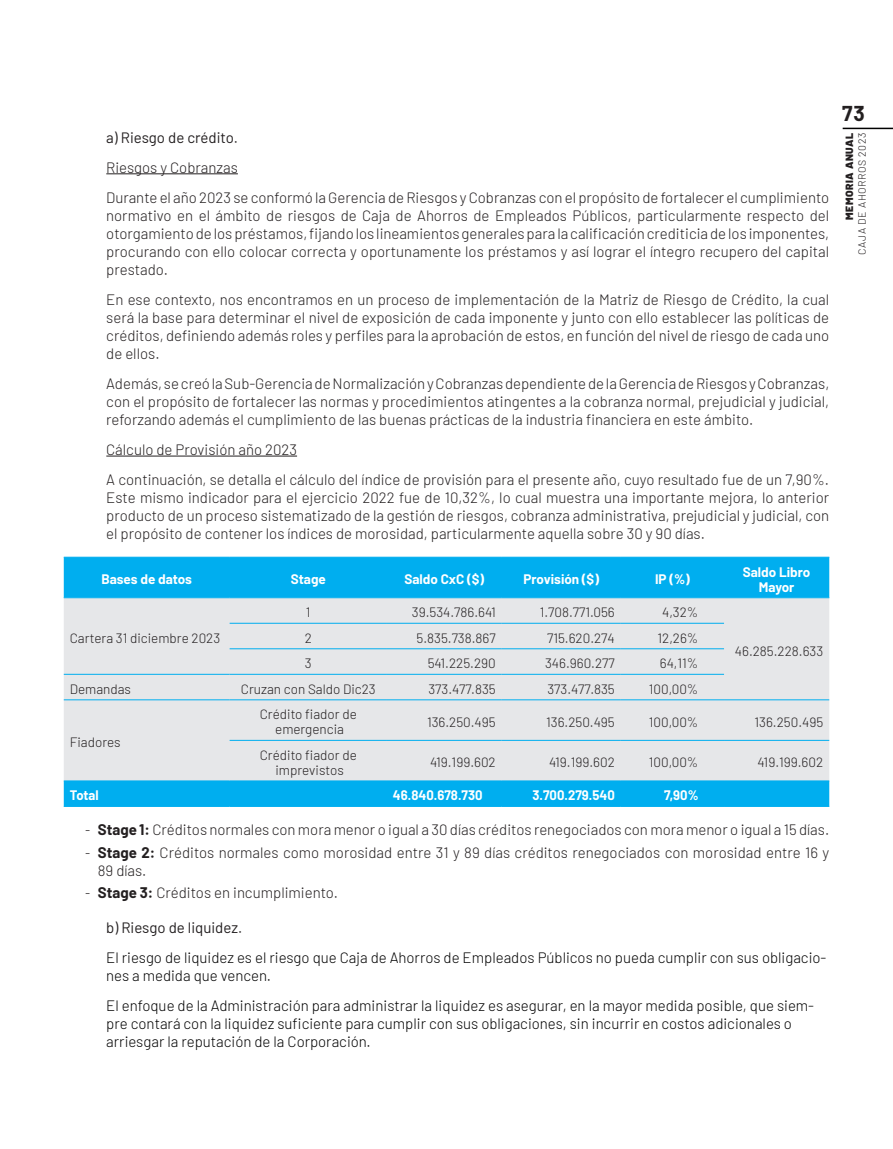
<style>
.page{position:relative;width:893px;height:1149px;background:#fff}
.page>*{position:absolute;margin:0;border:0;box-sizing:border-box;transform-origin:0 0}
.t1{font:700 21px "Barlow";color:#231f20}
.t2{font:300 15px/18px "Barlow";color:#231f20;text-align:justify}
.t3{font:300 15px/18px "Barlow";color:#000}
.List_Paragraph{font:15px "Barlow";color:#231f20}
.t4{font:300 13.5px/15px "Barlow";color:#231f20;text-align:center}
.t5{font:700 13.5px/15px "Barlow";color:#fff;text-align:center}
.t6{font:300 10.5px "Barlow";letter-spacing:.05em;color:#231f20}
.t7{font:900 10.5px "Barlow";letter-spacing:.05em;color:#231f20}
.s1{font-family:"Trebuchet MS";font-weight:400}
.s2{font-weight:700}
</style>
<div class="page">
<hr style="left:106px;top:173px;width:132px;height:1px;background:#231f20">
<hr style="left:106px;top:455px;width:191px;height:1px;background:#231f20">
<div style="left:64px;top:557px;width:765px;height:248px;background:#00aeef"></div>
<div style="left:64px;top:598px;width:765px;height:182px;background:#e6e7e9"></div>
<hr style="left:64px;top:556px;width:166px;height:1px;background:#00aeef">
<hr style="left:230px;top:556px;width:157px;height:1px;background:#00aeef">
<hr style="left:387px;top:556px;width:115px;height:1px;background:#00aeef">
<hr style="left:502px;top:556px;width:119px;height:1px;background:#00aeef">
<hr style="left:621px;top:556px;width:103px;height:1px;background:#00aeef">
<hr style="left:724px;top:556px;width:105px;height:1px;background:#00aeef">
<hr style="left:64px;top:597px;width:166px;height:1px;background:#00aeef">
<hr style="left:230px;top:597px;width:157px;height:1px;background:#00aeef">
<hr style="left:387px;top:597px;width:115px;height:1px;background:#00aeef">
<hr style="left:502px;top:597px;width:119px;height:1px;background:#00aeef">
<hr style="left:621px;top:597px;width:103px;height:1px;background:#00aeef">
<hr style="left:724px;top:597px;width:105px;height:1px;background:#00aeef">
<hr style="left:230px;top:622px;width:157px;height:1px;background:#00aeef">
<hr style="left:387px;top:622px;width:115px;height:1px;background:#00aeef">
<hr style="left:502px;top:622px;width:119px;height:1px;background:#00aeef">
<hr style="left:621px;top:622px;width:103px;height:1px;background:#00aeef">
<hr style="left:230px;top:648px;width:157px;height:1px;background:#00aeef">
<hr style="left:387px;top:648px;width:115px;height:1px;background:#00aeef">
<hr style="left:502px;top:648px;width:119px;height:1px;background:#00aeef">
<hr style="left:621px;top:648px;width:103px;height:1px;background:#00aeef">
<hr style="left:64px;top:673px;width:166px;height:1px;background:#00aeef">
<hr style="left:230px;top:673px;width:157px;height:1px;background:#00aeef">
<hr style="left:387px;top:673px;width:115px;height:1px;background:#00aeef">
<hr style="left:502px;top:673px;width:119px;height:1px;background:#00aeef">
<hr style="left:621px;top:673px;width:103px;height:1px;background:#00aeef">
<hr style="left:64px;top:699px;width:166px;height:1px;background:#00aeef">
<hr style="left:230px;top:699px;width:157px;height:1px;background:#00aeef">
<hr style="left:387px;top:699px;width:115px;height:1px;background:#00aeef">
<hr style="left:502px;top:699px;width:119px;height:1px;background:#00aeef">
<hr style="left:621px;top:699px;width:103px;height:1px;background:#00aeef">
<hr style="left:724px;top:699px;width:105px;height:1px;background:#00aeef">
<hr style="left:230px;top:739px;width:157px;height:1px;background:#00aeef">
<hr style="left:387px;top:739px;width:115px;height:1px;background:#00aeef">
<hr style="left:502px;top:739px;width:119px;height:1px;background:#00aeef">
<hr style="left:621px;top:739px;width:103px;height:1px;background:#00aeef">
<hr style="left:724px;top:739px;width:105px;height:1px;background:#00aeef">
<hr style="left:64px;top:780px;width:166px;height:1px;background:#00aeef">
<hr style="left:230px;top:780px;width:157px;height:1px;background:#00aeef">
<hr style="left:387px;top:780px;width:115px;height:1px;background:#00aeef">
<hr style="left:502px;top:780px;width:119px;height:1px;background:#00aeef">
<hr style="left:621px;top:780px;width:103px;height:1px;background:#00aeef">
<hr style="left:724px;top:780px;width:105px;height:1px;background:#00aeef">
<hr style="left:64px;top:805px;width:166px;height:1px;background:#00aeef">
<hr style="left:230px;top:805px;width:157px;height:1px;background:#00aeef">
<hr style="left:387px;top:805px;width:115px;height:1px;background:#00aeef">
<hr style="left:502px;top:805px;width:119px;height:1px;background:#00aeef">
<hr style="left:621px;top:805px;width:103px;height:1px;background:#00aeef">
<hr style="left:724px;top:805px;width:105px;height:1px;background:#00aeef">
<hr style="left:843px;top:128px;width:50px;height:1px;background:#000">
<p class="List_Paragraph" style="left:106px;top:126px;width:133px">a) Riesgo de crédito.</p>
<p class="t2" style="left:106px;top:157px;width:133px">Riesgos y Cobranzas</p>
<p class="t2" style="left:106px;top:187px;width:724px">Durante el año 2023 se conformó la Gerencia de Riesgos y Cobranzas con el propósito de fortalecer el cumplimiento normativo en el ámbito de riesgos de Caja de Ahorros de Empleados Públicos, particularmente respecto del otorgamiento de los préstamos, fijando los lineamientos generales para la calificación crediticia de los imponentes, procurando con ello colocar correcta y oportunamente los préstamos y así lograr el íntegro recupero del capital prestado.</p>
<p class="t2" style="left:106px;top:289px;width:724px">En ese contexto, nos encontramos en un proceso de implementación de la Matriz de Riesgo de Crédito, la cual será la base para determinar el nivel de exposición de cada imponente y junto con ello establecer las políticas de créditos, definiendo además roles y perfiles para la aprobación de estos, en función del nivel de riesgo de cada uno de ellos.</p>
<p class="t2" style="left:106px;top:373px;width:724px">Además, se creó la Sub-Gerencia de Normalización y Cobranzas dependiente de la Gerencia de Riesgos y Cobranzas, con el propósito de fortalecer las normas y procedimientos atingentes a la cobranza normal, prejudicial y judicial, reforzando además el cumplimiento de las buenas prácticas de la industria financiera en este ámbito.</p>
<p class="t2" style="left:106px;top:439px;width:192px">Cálculo de Provisión año 2023</p>
<p class="t2" style="left:106px;top:469px;width:724px">A continuación, se detalla el cálculo del índice de provisión para el presente año, cuyo resultado fue de un 7,90%.<br>Este mismo indicador para el ejercicio 2022 fue de 10,32%, lo cual muestra una importante mejora, lo anterior producto de un proceso sistematizado de la gestión de riesgos, cobranza administrativa, prejudicial y judicial, con el propósito de contener los índices de morosidad, particularmente aquella sobre 30 y 90 días.</p>
<p class="t5" style="left:101px;top:570px;width:92px">Bases de datos</p>
<p class="t5" style="left:291px;top:570px;width:37px">Stage</p>
<p class="t5" style="left:404px;top:570px;width:81px">Saldo CxC ($)</p>
<p class="t5" style="left:524px;top:570px;width:77px">Provisión ($)</p>
<p class="t5" style="left:655px;top:570px;width:36px">IP (%)</p>
<p class="t5" style="left:743px;top:563px;width:69px">Saldo Libro<br>Mayor</p>
<p class="t4" style="left:70px;top:629px;width:152px">Cartera 31 diciembre 2023</p>
<p class="t4" style="left:306px;top:603px;width:6px">1</p>
<p class="t4" style="left:412px;top:603px;width:85px">39.534.786.641</p>
<p class="t4" style="left:540px;top:603px;width:77px">1.708.771.056</p>
<p class="t4" style="left:662px;top:603px;width:38px">4,32%</p>
<p class="t4" style="left:305px;top:629px;width:9px">2</p>
<p class="t4" style="left:417px;top:629px;width:81px">5.835.738.867</p>
<p class="t4" style="left:547px;top:629px;width:69px">715.620.274</p>
<p class="t4" style="left:657px;top:629px;width:42px">12,26%</p>
<p class="t4" style="left:305px;top:654px;width:8px">3</p>
<p class="t4" style="left:428px;top:654px;width:70px">541.225.290</p>
<p class="t4" style="left:545px;top:654px;width:71px">346.960.277</p>
<p class="t4" style="left:660px;top:654px;width:40px">64,11%</p>
<p class="t4" style="left:735px;top:642px;width:90px">46.285.228.633</p>
<p class="t4" style="left:70px;top:680px;width:63px">Demandas</p>
<p class="t4" style="left:241px;top:680px;width:136px">Cruzan con Saldo Dic23</p>
<p class="t4" style="left:428px;top:680px;width:69px">373.477.835</p>
<p class="t4" style="left:547px;top:680px;width:69px">373.477.835</p>
<p class="t4" style="left:649px;top:680px;width:51px">100,00%</p>
<p class="t4" style="left:70px;top:733px;width:52px">Fiadores</p>
<p class="t4" style="left:260px;top:705px;width:99px">Crédito fiador de emergencia</p>
<p class="t4" style="left:427px;top:713px;width:70px">136.250.495</p>
<p class="t4" style="left:546px;top:713px;width:70px">136.250.495</p>
<p class="t4" style="left:649px;top:713px;width:51px">100,00%</p>
<p class="t4" style="left:754px;top:713px;width:70px">136.250.495</p>
<p class="t4" style="left:260px;top:746px;width:99px">Crédito fiador de imprevistos</p>
<p class="t4" style="left:430px;top:753px;width:67px">419.199.602</p>
<p class="t4" style="left:549px;top:753px;width:67px">419.199.602</p>
<p class="t4" style="left:649px;top:753px;width:51px">100,00%</p>
<p class="t4" style="left:758px;top:753px;width:67px">419.199.602</p>
<p class="t5" style="left:70px;top:786px;width:30px">Total</p>
<p class="t5" style="left:393px;top:786px;width:91px">46.840.678.730</p>
<p class="t5" style="left:532px;top:786px;width:84px">3.700.279.540</p>
<p class="t5" style="left:664px;top:786px;width:36px">7,90%</p>
<p class="t2" style="left:85px;top:819px;width:746px"><span class="s1">–</span> <span class="s2">Stage 1:</span> Créditos normales con mora menor o igual a 30 días créditos renegociados con mora menor o igual a 15 días.</p>
<p class="t2" style="left:98px;top:841px;width:733px;text-indent:-13px"><span class="s1">–</span> <span class="s2">Stage 2:</span> Créditos normales como morosidad entre 31 y 89 días créditos renegociados con morosidad entre 16 y<br>89 días.</p>
<p class="t2" style="left:85px;top:882px;width:255px"><span class="s1">–</span> <span class="s2">Stage 3:</span> Créditos en incumplimiento.</p>
<p class="List_Paragraph" style="left:106px;top:916px;width:138px">b) Riesgo de liquidez.</p>
<p class="t3" style="left:106px;top:947px;width:722px">El riesgo de liquidez es el riesgo que Caja de Ahorros de Empleados Públicos no pueda cumplir con sus obligacio&shy;nes a medida que vencen.</p>
<p class="t3" style="left:106px;top:995px;width:709px">El enfoque de la Administración para administrar la liquidez es asegurar, en la mayor medida posible, que siem&shy;pre contará con la liquidez suficiente para cumplir con sus obligaciones, sin incurrir en costos adicionales o arriesgar la reputación de la Corporación.</p>
<h1 class="t1" style="left:842px;top:98px;width:24px">73</h1>
<p class="t7" style="left:841px;top:219px;width:88px;rotate:-90deg">MEMORIA ANUAL</p>
<p class="t6" style="left:854px;top:254px;width:123px;rotate:-90deg">CAJA DE AHORROS 2023</p>
</div>
